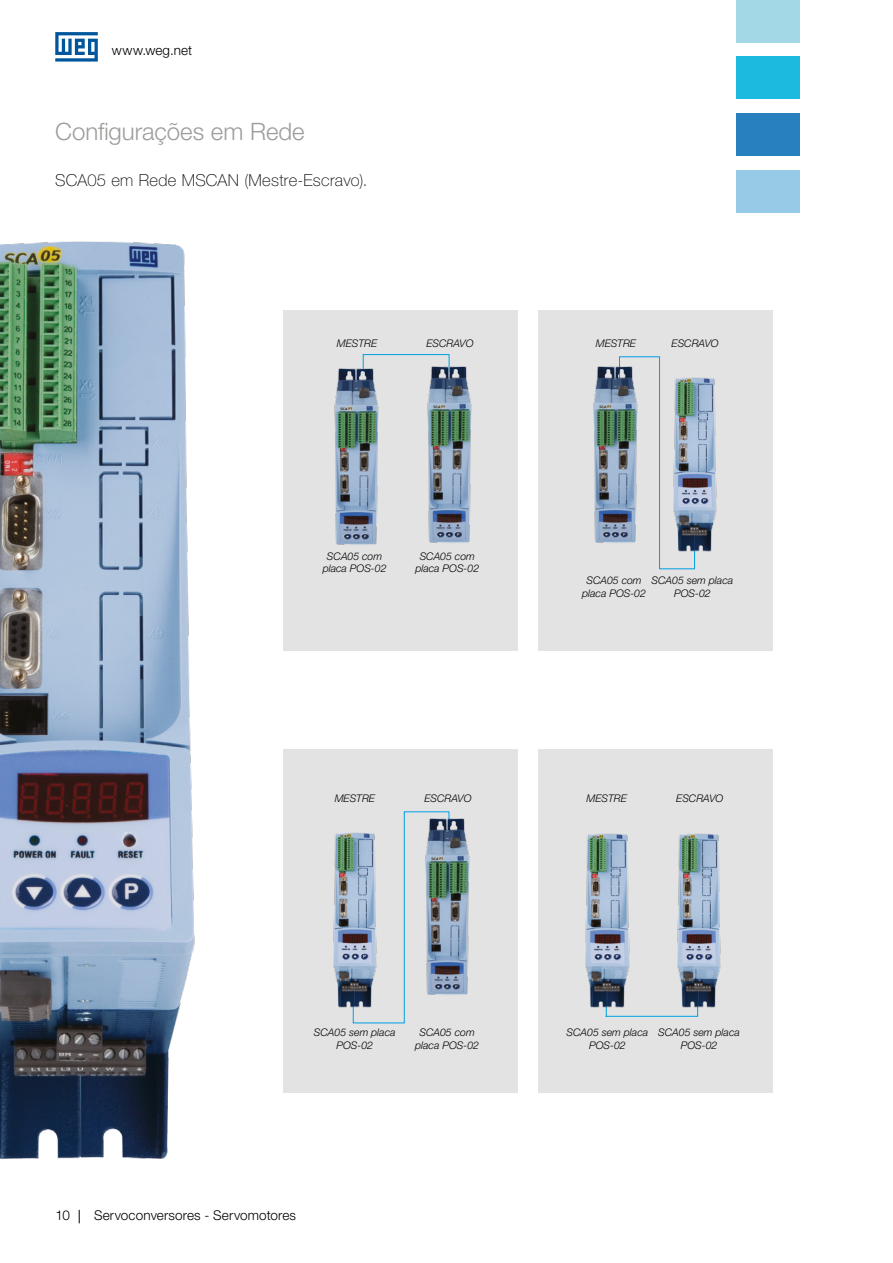
<style>
.page{position:relative;width:893px;height:1263px;background:#fff}
.page>*{position:absolute;margin:0;border:0;box-sizing:border-box;transform-origin:0 0}
.t1{font:300 24px "Helvetica Neue LT Pro";color:#9d9d9c}
.t2{font:100 16.5px "Helvetica Neue LT Pro";letter-spacing:.015em;color:#000}
.t3{font:300 13.5px "Helvetica Neue LT Pro";letter-spacing:.01em;color:#000}
.t4{font:italic 300 10.5px/12.6px "Helvetica Neue LT Pro";color:#000;text-align:center}
</style>
<div class="page">
<svg style="left:79px;top:1210px;width:1px;height:13px"></svg>
<svg style="left:55px;top:32px;width:43px;height:30px"></svg>
<div style="left:284px;top:310px;width:489px;height:341px;background:#e3e3e3"></div>
<div style="left:284px;top:749px;width:489px;height:344px;background:#e3e3e3"></div>
<svg style="left:362px;top:354px;width:88px;height:11px"></svg>
<img style="left:334px;top:365px;width:45px;height:180px">
<img style="left:422px;top:363px;width:50px;height:180px">
<svg style="left:619px;top:356px;width:76px;height:214px"></svg>
<img style="left:593px;top:364px;width:51px;height:183px">
<img style="left:671px;top:372px;width:46px;height:183px">
<svg style="left:352px;top:811px;width:98px;height:213px"></svg>
<img style="left:420px;top:815px;width:50px;height:184px">
<img style="left:333px;top:827px;width:45px;height:183px">
<svg style="left:605px;top:1011px;width:93px;height:6px"></svg>
<img style="left:585px;top:833px;width:45px;height:178px">
<img style="left:677px;top:833px;width:44px;height:178px">
<div style="left:736px;top:57px;width:63px;height:42px;background:#1dbadf"></div>
<div style="left:736px;top:113px;width:63px;height:43px;background:#2881be"></div>
<div style="left:736px;top:170px;width:63px;height:43px;background:#96cae6"></div>
<div style="left:736px;top:0;width:63px;height:43px;background:#a3d8e7"></div>
<div style="left:518px;top:286px;width:20px;height:831px;background:#fff"></div>
<img style="left:0;top:241px;width:195px;height:918px">
<p class="t3" style="left:112px;top:42px;width:82px">www.weg.net</p>
<h1 class="t1" style="left:55px;top:117px;width:251px">Configurações em Rede</h1>
<h2 class="t2" style="left:55px;top:170px;width:314px">SCA05 em Rede MSCAN (Mestre-Escravo).</h2>
<p class="t4" style="left:337px;top:336px;width:42px">MESTRE</p>
<p class="t4" style="left:426px;top:336px;width:49px">ESCRAVO</p>
<p class="t4" style="left:323px;top:549px;width:65px">SCA05 com placa POS-02</p>
<p class="t4" style="left:415px;top:549px;width:65px">SCA05 com placa POS-02</p>
<p class="t4" style="left:335px;top:791px;width:42px">MESTRE</p>
<p class="t4" style="left:424px;top:791px;width:49px">ESCRAVO</p>
<p class="t4" style="left:596px;top:336px;width:42px">MESTRE</p>
<p class="t4" style="left:672px;top:336px;width:49px">ESCRAVO</p>
<p class="t4" style="left:582px;top:574px;width:65px">SCA05 com placa POS-02</p>
<p class="t4" style="left:652px;top:574px;width:83px">SCA05 sem placa<br>POS-02</p>
<p class="t4" style="left:586px;top:791px;width:42px">MESTRE</p>
<p class="t4" style="left:676px;top:791px;width:49px">ESCRAVO</p>
<p class="t4" style="left:314px;top:1026px;width:83px">SCA05 sem placa<br>POS-02</p>
<p class="t4" style="left:415px;top:1026px;width:65px">SCA05 com placa POS-02</p>
<p class="t3" style="left:56px;top:1207px;width:16px">10</p>
<p class="t3" style="left:94px;top:1207px;width:204px">Servoconversores - Servomotores</p>
<p class="t4" style="left:567px;top:1026px;width:83px">SCA05 sem placa<br>POS-02</p>
<p class="t4" style="left:658px;top:1026px;width:83px">SCA05 sem placa<br>POS-02</p>
</div>
